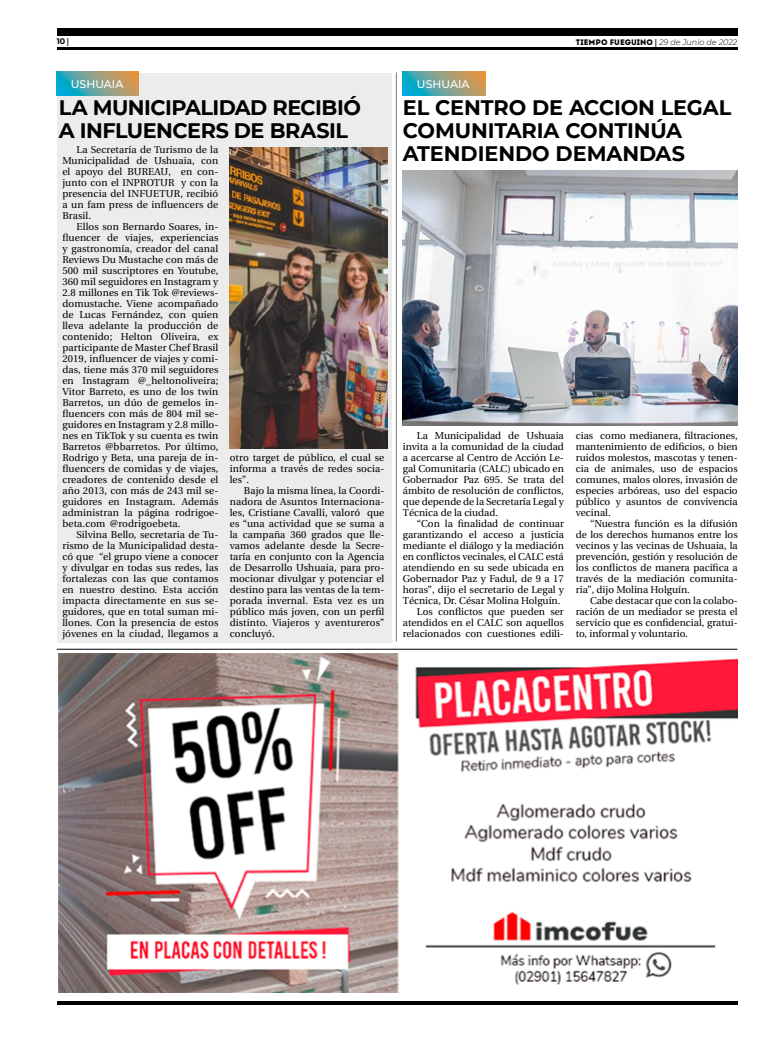
<style>
.page{position:relative;width:780px;height:1049px;background:#fff}
.page>*{position:absolute;margin:0;border:0;box-sizing:border-box;transform-origin:0 0}
.t1{font:700 21px/23px "Montserrat";letter-spacing:-.01em;color:#000}
.t2{font:500 11px "Montserrat";color:#fff}
.t3{font:10px/11px "Utopia";color:#000;text-align:justify}
.t4{font:italic 300 8px "Montserrat";color:#000}
.t5{font:700 8px "Montserrat";color:#000}
.s1{font-family:"Utopia"}
.s2{font-family:"Intro";font-weight:400;font-style:normal}
.s3{font-family:"Utopia";font-weight:700;font-style:normal}
</style>
<div class="page">
<hr style="left:57px;top:48px;width:680px;height:2px;background:#000">
<div style="left:57px;top:28px;width:680px;height:7px;background:#000"></div>
<hr style="left:57px;top:1001px;width:680px;height:4px;background:#000">
<div style="left:57px;top:73px;width:334px;height:569px;background:#ececed"></div>
<hr style="left:396px;top:72px;width:1px;height:569px;background:#000">
<img style="left:59px;top:653px;width:678px;height:339px">
<hr style="left:57px;top:649px;width:680px;height:1px;background:#000">
<svg style="left:57px;top:72px;width:82px;height:24px;background:#78a190"></svg>
<img style="left:230px;top:147px;width:157px;height:302px">
<svg style="left:403px;top:72px;width:82px;height:24px;background:#78a190"></svg>
<img style="left:403px;top:170px;width:334px;height:256px">
<p class="t5" style="left:57px;top:35px;width:14px">10 <span class="s1">|</span></p>
<p class="t4" style="left:576px;top:36px;width:163px"><span class="s2">TIEMPO FUEGUINO</span> <span class="s3">|</span> 29 de Junio de 2022</p>
<p class="t2" style="left:71px;top:76px;width:54px">USHUAIA</p>
<p class="t2" style="left:417px;top:76px;width:54px">USHUAIA</p>
<h1 class="t1" style="left:59px;top:95px;width:303px">LA MUNICIPALIDAD RECIBIÓ<br>A INFLUENCERS DE BRASIL</h1>
<p class="t3" style="left:62px;top:144px;width:157px;text-indent:14px">La Secretaría de Turismo de la Municipalidad de Ushuaia, con el apoyo del BUREAU, en con&shy;junto con el INPROTUR y con la presencia del INFUETUR, recibió a un fam press de influencers de Brasil.</p>
<p class="t3" style="left:62px;top:221px;width:157px;text-indent:14px">Ellos son Bernardo Soares, in&shy;fluencer de viajes, experiencias y gastronomía, creador del canal Reviews Du Mustache con más de 500 mil suscriptores en Youtube, 360 mil seguidores en Instagram y 2.8 millones en Tik Tok @reviews&shy;domustache. Viene acompañado de Lucas Fernández, con quien lleva adelante la producción de contenido; Helton Oliveira, ex participante de Master Chef Brasil 2019, influencer de viajes y comi&shy;das, tiene más 370 mil seguidores en Instagram @_heltonoliveira; Vitor Barreto, es uno de los twin Barretos, un dúo de gemelos in&shy;fluencers con más de 804 mil se&shy;guidores en Instagram y 2.8 millo&shy;nes en TikTok y su cuenta es twin Barretos @bbarretos. Por último, Rodrigo y Beta, una pareja de in&shy;fluencers de comidas y de viajes, creadores de contenido desde el año 2013, con más de 243 mil se&shy;guidores en Instagram. Además administran la página rodrigoe&shy;beta.com @rodrigoebeta.</p>
<p class="t3" style="left:62px;top:529px;width:157px;text-indent:14px">Silvina Bello, secretaria de Tu&shy;rismo de la Municipalidad desta&shy;có que “el grupo viene a conocer y divulgar en todas sus redes, las fortalezas con las que contamos en nuestro destino. Esta acción impacta directamente en sus se&shy;guidores, que en total suman mi&shy;llones. Con la presencia de estos jóvenes en la ciudad, llegamos a</p>
<p class="t3" style="left:230px;top:452px;width:156px">otro target de público, el cual se informa a través de redes socia&shy;les”.</p>
<p class="t3" style="left:230px;top:485px;width:156px;text-indent:14px">Bajo la misma línea, la Coordi&shy;nadora de Asuntos Internaciona&shy;les, Cristiane Cavalli, valoró que es “una actividad que se suma a la campaña 360 grados que lle&shy;vamos adelante desde la Secre&shy;taría en conjunto con la Agencia de Desarrollo Ushuaia, para pro&shy;mocionar divulgar y potenciar el destino para las ventas de la tem&shy;porada invernal. Esta vez es un público más joven, con un perfil distinto. Viajeros y aventureros” concluyó.</p>
<h1 class="t1" style="left:403px;top:95px;width:330px">EL CENTRO DE ACCION LEGAL<br>COMUNITARIA CONTINÚA<br>ATENDIENDO DEMANDAS</h1>
<p class="t3" style="left:403px;top:430px;width:162px;text-indent:14px">La Municipalidad de Ushuaia invita a la comunidad de la ciudad a acercarse al Centro de Acción Le&shy;gal Comunitaria (CALC) ubicado en Gobernador Paz 695. Se trata del ámbito de resolución de conflictos, que depende de la Secretaría Legal y Técnica de la ciudad.</p>
<p class="t3" style="left:417px;top:518px;width:148px">“Con la finalidad de continuar</p>
<p class="t3" style="left:403px;top:529px;width:162px">garantizando el acceso a justicia</p>
<p class="t3" style="left:403px;top:540px;width:162px">mediante el diálogo y la mediación</p>
<p class="t3" style="left:403px;top:551px;width:162px">en conflictos vecinales, el CALC está</p>
<p class="t3" style="left:403px;top:562px;width:162px">atendiendo en su sede ubicada en</p>
<p class="t3" style="left:403px;top:573px;width:162px">Gobernador Paz y Fadul, de 9 a 17</p>
<p class="t3" style="left:403px;top:584px;width:162px">horas”, dijo el secretario de Legal y</p>
<p class="t3" style="left:403px;top:595px;width:159px">Técnica, Dr. César Molina Holguín.</p>
<p class="t3" style="left:417px;top:606px;width:148px">Los conflictos que pueden ser</p>
<p class="t3" style="left:403px;top:617px;width:162px">atendidos en el CALC son aquellos</p>
<p class="t3" style="left:403px;top:628px;width:162px">relacionados con cuestiones edili-</p>
<p class="t3" style="left:576px;top:430px;width:163px">cias como medianera, filtraciones, mantenimiento de edificios, o bien ruidos molestos, mascotas y tenen&shy;cia de animales, uso de espacios comunes, malos olores, invasión de especies arbóreas, uso del espacio público y asuntos de convivencia vecinal.</p>
<p class="t3" style="left:576px;top:518px;width:163px;text-indent:14px">“Nuestra función es la difusión de los derechos humanos entre los vecinos y las vecinas de Ushuaia, la prevención, gestión y resolución de los conflictos de manera pacífica a través de la mediación comunita&shy;ria”, dijo Molina Holguín.</p>
<p class="t3" style="left:575px;top:595px;width:163px;text-indent:14px">Cabe destacar que con la colabo&shy;ración de un mediador se presta el servicio que es confidencial, gratui&shy;to, informal y voluntario.</p>
</div>
